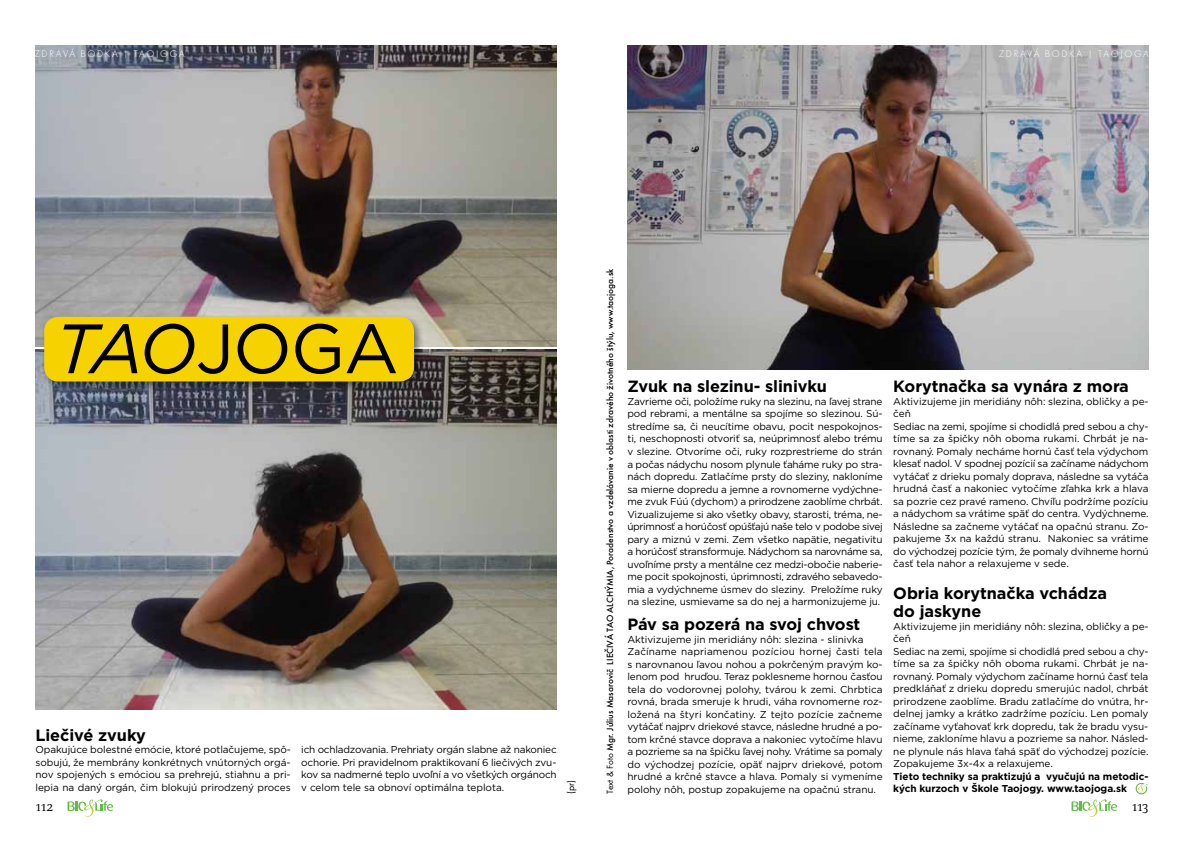
<style>
.page{position:relative;width:1184px;height:844px;background:#fff}
.page>*{position:absolute;margin:0;border:0;box-sizing:border-box;transform-origin:0 0}
.t1{font:69.62px "Gotham";color:#000}
.t2{font:700 16.25px/18.8px "Gotham";letter-spacing:-.005em;color:#000}
.t3{font:12.62px "Andulka Book CE";letter-spacing:-.04em;color:#000}
.t4{font:10px/12.5px "Gotham";letter-spacing:-.005em;color:#000;text-align:justify}
.t5{font:700 10px/12.5px "Gotham";letter-spacing:-.005em;color:#000}
.t6{font:10px "Futura TOT Ligh";letter-spacing:.155em;color:#fff}
.t7{font:10px "Futura TOT";color:#000}
.t8{font:500 9.38px "Futura TOT";color:#000}
.s1{font-style:italic}
.s2{font-weight:400}
</style>
<div class="page">
<svg style="left:1071px;top:799px;width:46px;height:18px"></svg>
<img style="left:627px;top:45px;width:521px;height:324px">
<img style="left:35px;top:45px;width:521px;height:302px">
<svg style="left:68px;top:799px;width:45px;height:18px"></svg>
<div style="left:1135px;top:782px;width:11px;height:11px;border:1px solid #68ad45;border-radius:50%"></div>
<svg style="left:1137px;top:782px;width:11px;height:10px"></svg>
<img style="left:35px;top:349px;width:521px;height:360px">
<div style="left:41px;top:313px;width:383px;height:79px;background:#000;opacity:.45"></div>
<div style="left:44px;top:317px;width:370px;height:64px;background:#f6d200;border-radius:14px"></div>
<p class="t6" style="left:34px;top:48px;width:152px">ZDRAVÁ BODKA | TAOJOGA</p>
<p class="t6" style="left:998px;top:48px;width:152px">ZDRAVÁ BODKA | TAOJOGA</p>
<h1 class="t1" style="left:54px;top:304px;width:346px"><span class="s1">TAO</span>JOGA</h1>
<h2 class="t2" style="left:35px;top:725px;width:112px">Liečivé zvuky</h2>
<p class="t4" style="left:35px;top:743px;width:257px">Opakujúce bolestné emócie, ktoré potlačujeme, spô&shy;sobujú, že membrány konkrétnych vnútorných orgá&shy;nov spojených s emóciou sa prehrejú, stiahnu a pri&shy;lepia na daný orgán, čim blokujú prirodzený proces</p>
<p class="t4" style="left:301px;top:743px;width:257px">ich ochladzovania. Prehriaty orgán slabne až nakoniec ochorie. Pri pravidelnom praktikovaní 6 liečivých zvu&shy;kov sa nadmerné teplo uvoľní a vo všetkých orgánoch v celom tele sa obnoví optimálna teplota.</p>
<p class="t3" style="left:35px;top:798px;width:19px">112</p>
<p class="t7" style="left:565px;top:793px;width:16px;rotate:-90deg">(pr)</p>
<p class="t8" style="left:604px;top:793px;width:526px;rotate:-90deg"><span class="s2">Text &amp; Foto</span> Mgr. Július Masarovič LIEČIVÁ TAO ALCHÝMIA, Poradenstvo a vzdelávanie v oblasti zdravého životného štýlu, www.taojoga.sk</p>
<h2 class="t2" style="left:627px;top:377px;width:201px">Zvuk na slezinu- slinivku</h2>
<p class="t4" style="left:627px;top:395px;width:257px">Zavrieme oči, položíme ruky na slezinu, na ľavej strane pod rebrami, a mentálne sa spojíme so slezinou. Sú&shy;stredíme sa, či neucítime obavu, pocit nespokojnos&shy;ti, neschopnosti otvoriť sa, neúprimnosť alebo trému v slezine. Otvoríme oči, ruky rozprestrieme do strán a počas nádychu nosom plynule ťaháme ruky po stra&shy;nách dopredu. Zatlačíme prsty do sleziny, nakloníme sa mierne dopredu a jemne a rovnomerne vydýchne&shy;me zvuk Fúú (dychom) a prirodzene zaoblíme chrbát.<br>Vizualizujeme si ako všetky obavy, starosti, tréma, ne&shy;úprimnosť a horúčosť opúšťajú naše telo v podobe sivej pary a miznú v zemi. Zem všetko napätie, negativitu a horúčosť stransformuje. Nádychom sa narovnáme sa, uvoľníme prsty a mentálne cez medzi-obočie naberie&shy;me pocit spokojnosti, úprimnosti, zdravého sebavedo&shy;mia a vydýchneme úsmev do sleziny. Preložíme ruky na slezine, usmievame sa do nej a harmonizujeme ju.</p>
<h2 class="t2" style="left:627px;top:614px;width:234px">Páv sa pozerá na svoj chvost</h2>
<p class="t4" style="left:627px;top:632px;width:257px;text-align:left">Aktivizujeme jin meridiány nôh: slezina - slinivka Začíname napriamenou pozíciou hornej časti tela s narovnanou ľavou nohou a pokrčeným pravým ko&shy;lenom pod hruďou. Teraz poklesneme hornou časťou tela do vodorovnej polohy, tvárou k zemi. Chrbtica rovná, brada smeruje k hrudi, váha rovnomerne roz&shy;ložená na štyri končatiny. Z tejto pozície začneme vytáčať najprv driekové stavce, následne hrudné a po&shy;tom krčné stavce doprava a nakoniec vytočíme hlavu a pozrieme sa na špičku ľavej nohy. Vrátime sa pomaly do východzej pozície, opäť najprv driekové, potom hrudné a krčné stavce a hlava. Pomaly si vymeníme polohy nôh, postup zopakujeme na opačnú stranu.</p>
<h2 class="t2" style="left:893px;top:377px;width:237px">Korytnačka sa vynára z mora</h2>
<p class="t4" style="left:893px;top:394px;width:257px;text-align:left">Aktivizujeme jin meridiány nôh: slezina, obličky a pe&shy;čeň<br>Sediac na zemi, spojíme si chodidlá pred sebou a chy&shy;tíme sa za špičky nôh oboma rukami. Chrbát je na&shy;rovnaný. Pomaly necháme hornú časť tela výdychom klesať nadol. V spodnej pozícií sa začíname nádychom vytáčať z drieku pomaly doprava, následne sa vytáča hrudná časť a nakoniec vytočíme zľahka krk a hlava sa pozrie cez pravé rameno. Chvíľu podržíme pozíciu a nádychom sa vrátime späť do centra. Vydýchneme.<br>Následne sa začneme vytáčať na opačnú stranu. Zo&shy;pakujeme 3x na každú stranu. Nakoniec sa vrátime do východzej pozície tým, že pomaly dvihneme hornú časť tela nahor a relaxujeme v sede.</p>
<h2 class="t2" style="left:893px;top:583px;width:215px">Obria korytnačka vchádza do jaskyne</h2>
<p class="t4" style="left:893px;top:619px;width:257px;text-align:left">Aktivizujeme jin meridiány nôh: slezina, obličky a pe&shy;čeň<br>Sediac na zemi, spojíme si chodidlá pred sebou a chy&shy;tíme sa za špičky nôh oboma rukami. Chrbát je na&shy;rovnaný. Pomaly výdychom začíname hornú časť tela predkláňať z drieku dopredu smerujúc nadol, chrbát prirodzene zaoblíme. Bradu zatlačíme do vnútra, hr&shy;delnej jamky a krátko zadržíme pozíciu. Len pomaly začíname vyťahovať krk dopredu, tak že bradu vysu&shy;nieme, zakloníme hlavu a pozrieme sa nahor. Násled&shy;ne plynule nás hlava ťahá späť do východzej pozície.<br>Zopakujeme 3x-4x a relaxujeme.</p>
<p class="t5" style="left:893px;top:769px;width:257px">Tieto techniky sa praktizujú a vyučujú na metodic&shy;kých kurzoch v Škole Taojogy. www.taojoga.sk</p>
<p class="t3" style="left:1131px;top:798px;width:18px">113</p>
</div>
